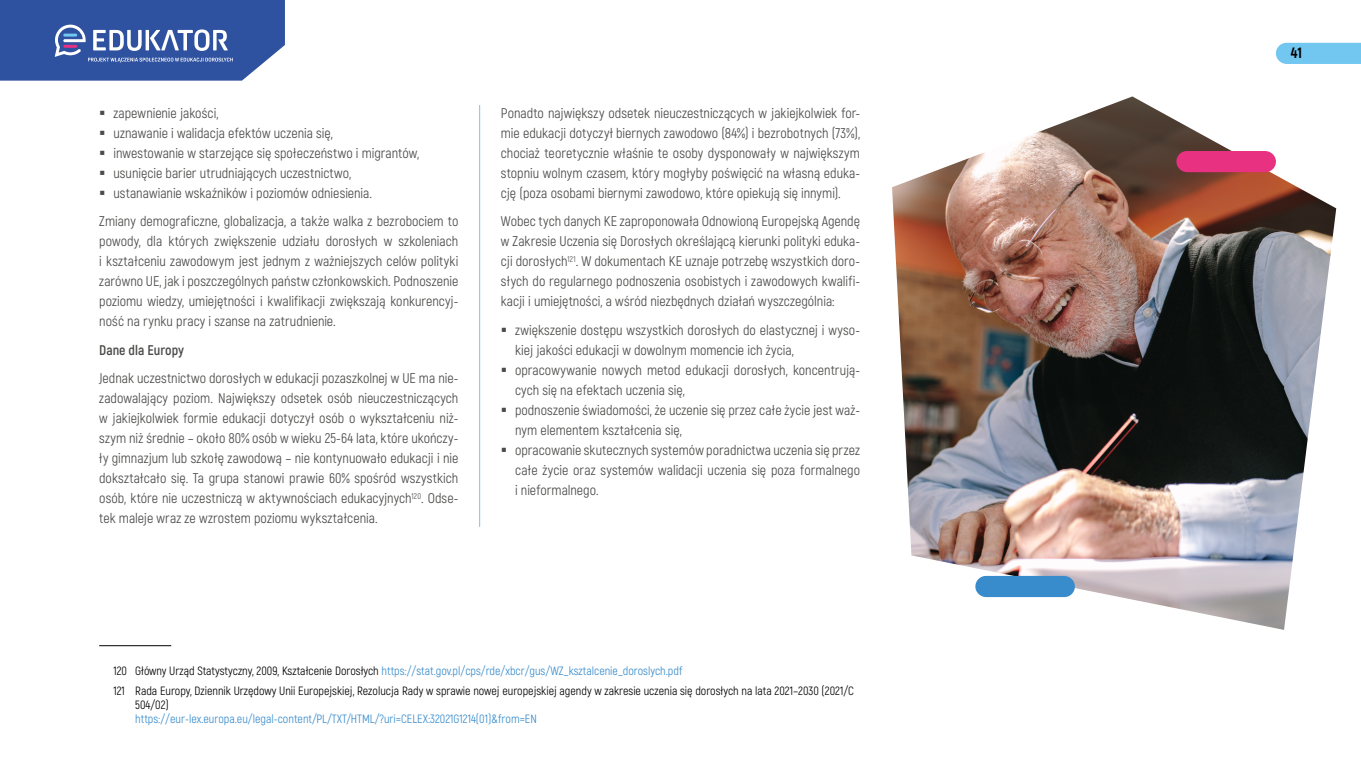
<style>
.page{position:relative;width:1361px;height:766px;background:#fff}
.page>*{position:absolute;margin:0;border:0;box-sizing:border-box;transform-origin:0 0}
.t1{font:800 15px "Akrobat";color:#000}
.tresc_1{font:14px/20px "Akrobat";color:#4a4a49;text-align:justify}
.tresc_bold{font:700 14px "Akrobat";letter-spacing:-.005em;color:#4a4a49}
.przypis_dolny{font:12px/14.4px "Akrobat";color:#000}
.przypis_dolny-2{font:12px "Akrobat";color:#398ccb}
.s1{color:#000}
.s2{color:#398ccb}
</style>
<div class="page">
<div style="left:1276px;top:43px;width:85px;height:21px;background:#72c7f1"></div>
<svg style="left:0;top:0;width:285px;height:81px;background:#4766aa"></svg>
<hr style="left:99px;top:645px;width:72px;height:1px;background:#000">
<hr style="left:479px;top:105px;width:1px;height:421px;background:#72c7f1">
<img style="left:892px;top:96px;width:444px;height:533px">
<div style="left:1176px;top:151px;width:100px;height:21px;background:#e83181"></div>
<svg style="left:975px;top:575px;width:100px;height:22px;background:#4893cd"></svg>
<p class="tresc_1" style="left:99px;top:103px;width:121px">▪ zapewnienie jakości,</p>
<p class="tresc_1" style="left:99px;top:123px;width:235px">▪ uznawanie i walidacja efektów uczenia się,</p>
<p class="tresc_1" style="left:99px;top:143px;width:321px">▪ inwestowanie w starzejące się społeczeństwo i migrantów,</p>
<p class="tresc_1" style="left:99px;top:163px;width:253px">▪ usunięcie barier utrudniających uczestnictwo,</p>
<p class="tresc_1" style="left:99px;top:183px;width:274px">▪ ustanawianie wskaźników i poziomów odniesienia.</p>
<p class="tresc_1" style="left:99px;top:211px;width:361px">Zmiany demograficzne, globalizacja, a także walka z bezrobociem to powody, dla których zwiększenie udziału dorosłych w szkoleniach i kształceniu zawodowym jest jednym z ważniejszych celów polityki zarówno UE, jak i poszczególnych państw członkowskich. Podnoszenie poziomu wiedzy, umiejętności i kwalifikacji zwiększają konkurencyj&shy;ność na rynku pracy i szanse na zatrudnienie.</p>
<p class="tresc_bold" style="left:99px;top:341px;width:86px">Dane dla Europy</p>
<p class="tresc_1" style="left:99px;top:368px;width:361px">Jednak uczestnictwo dorosłych w edukacji pozaszkolnej w UE ma nie&shy;zadowalający poziom. Największy odsetek osób nieuczestniczących w jakiejkolwiek formie edukacji dotyczył osób o wykształceniu niż&shy;szym niż średnie – około 80% osób w wieku 25-64 lata, które ukończy&shy;ły gimnazjum lub szkołę zawodową – nie kontynuowało edukacji i nie dokształcało się. Ta grupa stanowi prawie 60% spośród wszystkich osób, które nie uczestniczą w aktywnościach edukacyjnych<sup>120</sup>. Odse&shy;tek maleje wraz ze wzrostem poziomu wykształcenia.</p>
<p class="tresc_1" style="left:501px;top:103px;width:361px">Ponadto największy odsetek nieuczestniczących w jakiejkolwiek for&shy;mie edukacji dotyczył biernych zawodowo (84%) i bezrobotnych (73%), chociaż teoretycznie właśnie te osoby dysponowały w największym stopniu wolnym czasem, który mogłyby poświęcić na własną eduka&shy;cję (poza osobami biernymi zawodowo, które opiekują się innymi).</p>
<p class="tresc_1" style="left:501px;top:211px;width:361px">Wobec tych danych KE zaproponowała Odnowioną Europejską Agendę w Zakresie Uczenia się Dorosłych określającą kierunki polityki eduka&shy;cji dorosłych<sup>121</sup>. W dokumentach KE uznaje potrzebę wszystkich doro&shy;słych do regularnego podnoszenia osobistych i zawodowych kwalifi&shy;kacji i umiejętności, a wśród niezbędnych działań wyszczególnia:</p>
<p class="tresc_1" style="left:515px;top:320px;width:346px;text-indent:-14px">▪ zwiększenie dostępu wszystkich dorosłych do elastycznej i wyso&shy;kiej jakości edukacji w dowolnym momencie ich życia,</p>
<p class="tresc_1" style="left:515px;top:360px;width:346px;text-indent:-14px">▪ opracowywanie nowych metod edukacji dorosłych, koncentrują&shy;cych się na efektach uczenia się,</p>
<p class="tresc_1" style="left:515px;top:400px;width:346px;text-indent:-14px">▪ podnoszenie świadomości, że uczenie się przez całe życie jest waż&shy;nym elementem kształcenia się,</p>
<p class="tresc_1" style="left:515px;top:440px;width:346px;text-indent:-14px">▪ opracowanie skutecznych systemów poradnictwa uczenia się przez całe życie oraz systemów walidacji uczenia się poza formalnego i nieformalnego.</p>
<p class="przypis_dolny-2" style="left:113px;top:663px;width:570px"><span class="s1">120 Główny Urząd Statystyczny, 2009, Kształcenie Dorosłych</span> https://stat.gov.pl/cps/rde/xbcr/gus/WZ_ksztalcenie_doroslych.pdf</p>
<p class="przypis_dolny" style="left:135px;top:683px;width:720px;text-indent:-22px">121 Rada Europy, Dziennik Urzędowy Unii Europejskiej, Rezolucja Rady w sprawie nowej europejskiej agendy w zakresie uczenia się dorosłych na lata 2021–2030 (2021/C<br>504/02)<br><span class="s2">https://eur-lex.europa.eu/legal-content/PL/TXT/HTML/?uri=CELEX:32021G1214(01)&amp;from=EN</span></p>
<p class="t1" style="left:1290px;top:44px;width:13px">41</p>
</div>
